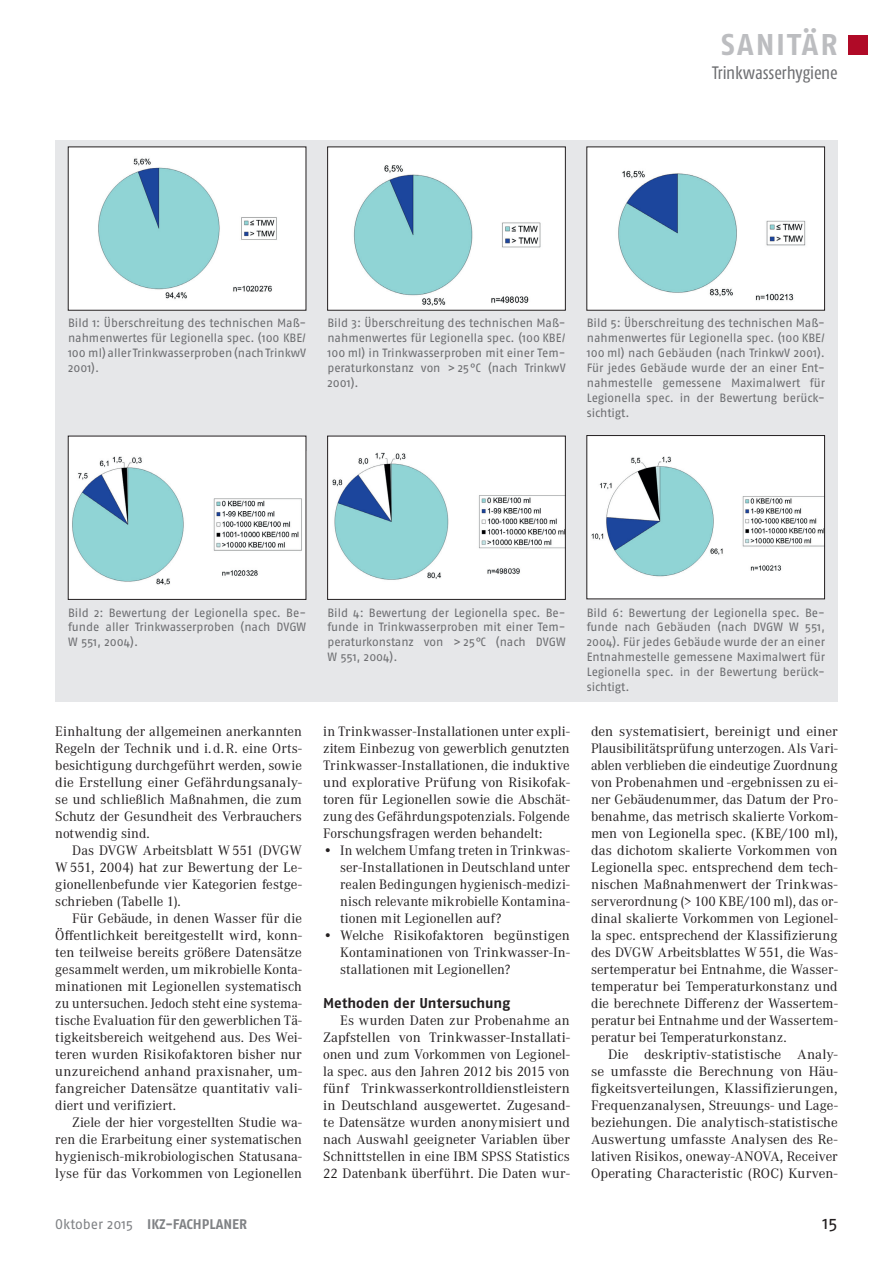
<style>
.page{position:relative;width:893px;height:1263px;background:#fff}
.page>*{position:absolute;margin:0;border:0;box-sizing:border-box;transform-origin:0 0}
.t1{font:700 30px "Fago OT";color:#bcbdc0}
.t2{font:condensed 18px "Fago OT";letter-spacing:-.01em;color:#6c6d70}
.t3{font:18px "Fago OT";color:#231f20}
.t4{font:14.25px/17px "Corporate A";color:#231f20;text-align:justify}
.t5{font:14.25px/17px "Corporate A";color:#231f20;text-align:justify;scale:1.04 1}
.t6{font:700 14.25px "Fago OT";color:#231f20}
.t7{font:700 13.95px "Fago OT";color:#808285}
.t8{font:12px/14.9px "Fago OT";letter-spacing:-.005em;color:#6c6d70;text-align:justify}
.s1{font-weight:400}
</style>
<div class="page">
<div style="left:848px;top:35px;width:19px;height:20px;background:#b00a27"></div>
<div style="left:55px;top:140px;width:783px;height:562px;background:#e6e7e9"></div>
<div style="left:68px;top:147px;width:238px;height:163px;background:#fff"></div>
<img style="left:98px;top:158px;width:179px;height:142px">
<div style="left:68px;top:436px;width:238px;height:163px;background:#fff"></div>
<img style="left:72px;top:456px;width:230px;height:129px">
<div style="left:68px;top:436px;width:238px;height:164px;border:1px solid #231f20"></div>
<div style="left:587px;top:435px;width:238px;height:164px;background:#fff"></div>
<img style="left:591px;top:456px;width:232px;height:121px">
<div style="left:587px;top:435px;width:238px;height:164px;border:1px solid #231f20"></div>
<div style="left:328px;top:147px;width:237px;height:163px;background:#fff"></div>
<img style="left:353px;top:165px;width:188px;height:141px">
<div style="left:327px;top:147px;width:239px;height:163px;border:1px solid #231f20"></div>
<div style="left:328px;top:436px;width:237px;height:163px;background:#fff"></div>
<img style="left:332px;top:452px;width:232px;height:128px">
<div style="left:327px;top:436px;width:239px;height:164px;border:1px solid #231f20"></div>
<div style="left:587px;top:147px;width:238px;height:163px;background:#fff"></div>
<img style="left:618px;top:170px;width:188px;height:131px">
<h1 class="t1" style="left:721px;top:26px;width:112px">Sanitär</h1>
<p class="t2" style="left:712px;top:62px;width:127px">Trinkwasserhygiene</p>
<p class="t8" style="left:68px;top:316px;width:240px">Bild 1: Überschreitung des technischen Maß&shy;nahmenwertes für Legionella spec. (100 KBE/ 100 ml) aller Trinkwasserproben (nach TrinkwV 2001).</p>
<p class="t8" style="left:327px;top:316px;width:240px">Bild 3: Überschreitung des technischen Maß&shy;nahmenwertes für Legionella spec. (100 KBE/ 100 ml) in Trinkwasserproben mit einer Tem&shy;peraturkonstanz von &gt; 25 °C (nach TrinkwV 2001).</p>
<p class="t8" style="left:587px;top:316px;width:240px">Bild 5: Überschreitung des technischen Maß&shy;nahmenwertes für Legionella spec. (100 KBE/ 100 ml) nach Gebäuden (nach TrinkwV 2001).<br>Für jedes Gebäude wurde der an einer Ent&shy;nahmestelle gemessene Maximalwert für Legionella spec. in der Bewertung berück&shy;sichtigt.</p>
<p class="t8" style="left:327px;top:605px;width:240px">Bild 4: Bewertung der Legionella spec. Be&shy;funde in Trinkwasserproben mit einer Tem&shy;peraturkonstanz von &gt; 25 °C (nach DVGW W 551, 2004).</p>
<p class="t8" style="left:68px;top:605px;width:240px">Bild 2: Bewertung der Legionella spec. Be&shy;funde aller Trinkwasserproben (nach DVGW W 551, 2004).</p>
<p class="t8" style="left:587px;top:605px;width:240px">Bild 6: Bewertung der Legionella spec. Be&shy;funde nach Gebäuden (nach DVGW W 551, 2004). Für jedes Gebäude wurde der an einer Entnahmestelle gemessene Maximalwert für Legionella spec. in der Bewertung berück&shy;sichtigt.</p>
<p class="t4" style="left:55px;top:723px;width:248px">Einhaltung der allgemeinen anerkannten Regeln der Technik und i. d. R. eine Orts&shy;besichtigung durchgeführt werden, sowie die Erstellung einer Gefährdungsanaly&shy;se und schließlich Maßnahmen, die zum Schutz der Gesundheit des Verbrauchers notwendig sind.</p>
<p class="t4" style="left:55px;top:842px;width:248px;text-indent:17px">Das DVGW Arbeitsblatt W 551 (DVGW W 551, 2004) hat zur Bewertung der Le&shy;gionellenbefunde vier Kategorien festge&shy;schrieben (Tabelle 1).</p>
<p class="t4" style="left:55px;top:910px;width:248px;text-indent:17px">Für Gebäude, in denen Wasser für die Öffentlichkeit bereitgestellt wird, konn&shy;ten teilweise bereits größere Datensätze gesammelt werden, um mikrobielle Konta&shy;minationen mit Legionellen systematisch zu untersuchen. Jedoch steht eine systema&shy;tische Evaluation für den gewerblichen Tä&shy;tigkeitsbereich weitgehend aus. Des Wei&shy;teren wurden Risikofaktoren bisher nur unzureichend anhand praxisnaher, um&shy;fangreicher Datensätze quantitativ vali&shy;diert und verifiziert.</p>
<p class="t4" style="left:55px;top:1114px;width:248px;text-indent:17px">Ziele der hier vorgestellten Studie wa&shy;ren die Erarbeitung einer systematischen hygienisch-mikrobiologischen Statusana&shy;lyse für das Vorkommen von Legionellen</p>
<p class="t4" style="left:323px;top:723px;width:248px">in Trinkwasser-Installationen unter expli&shy;zitem Einbezug von gewerblich genutzten Trinkwasser-Installationen, die induktive und explorative Prüfung von Risikofak&shy;toren für Legionellen sowie die Abschät&shy;zung des Gefährdungspotenzials. Folgende Forschungsfragen werden behandelt:</p>
<p class="t4" style="left:340px;top:842px;width:231px;text-indent:-17px">• In welchem Umfang treten in Trinkwas&shy;ser-Installationen in Deutschland unter realen Bedingungen hygienisch-medizi&shy;nisch relevante mikrobielle Kontamina&shy;tionen mit Legionellen auf?</p>
<p class="t4" style="left:340px;top:927px;width:231px;text-indent:-17px">• Welche Risikofaktoren begünstigen Kontaminationen von Trinkwasser-In&shy;stallationen mit Legionellen?</p>
<p class="t6" style="left:323px;top:994px;width:189px">Methoden der Untersuchung</p>
<p class="t4" style="left:323px;top:1012px;width:248px;text-indent:17px">Es wurden Daten zur Probenahme an Zapfstellen von Trinkwasser-Installati&shy;onen und zum Vorkommen von Legionel&shy;la spec. aus den Jahren 2012 bis 2015 von fünf Trinkwasserkontrolldienstleistern in Deutschland ausgewertet. Zugesand&shy;te Datensätze wurden anonymisiert und nach Auswahl geeigneter Variablen über Schnittstellen in eine IBM SPSS Statistics 22 Datenbank überführt. Die Daten wur-</p>
<p class="t4" style="left:591px;top:723px;width:248px">den systematisiert, bereinigt und einer Plausibilitätsprüfung unterzogen. Als Vari&shy;ablen verblieben die eindeutige Zuordnung von Probenahmen und -ergebnissen zu ei&shy;ner Gebäudenummer, das Datum der Pro&shy;benahme, das metrisch skalierte Vorkom&shy;men von Legionella spec. (KBE/100 ml), das dichotom skalierte Vorkommen von Legionella spec. entsprechend dem tech&shy;nischen Maßnahmenwert der Trinkwas&shy;serverordnung (&gt; 100 KBE/100 ml), das or&shy;dinal skalierte Vorkommen von Legionel&shy;la spec. entsprechend der Klassifizierung des DVGW Arbeitsblattes W 551, die Was&shy;sertemperatur bei Entnahme, die Wasser&shy;temperatur bei Temperaturkonstanz und die berechnete Differenz der Wassertem&shy;peratur bei Entnahme und der Wassertem&shy;peratur bei Temperaturkonstanz.</p>
<p class="t5" style="left:591px;top:1046px;width:239px;text-indent:17px">Die deskriptiv-statistische Analy&shy;se umfasste die Berechnung von Häu&shy;figkeitsverteilungen, Klassifizierungen, Frequenzanalysen, Streuungs- und Lage&shy;beziehungen. Die analytisch-statistische Auswertung umfasste Analysen des Re&shy;lativen Risikos, oneway-ANOVA, Receiver Operating Characteristic (ROC) Kurven-</p>
<p class="t7" style="left:55px;top:1216px;width:193px"><span class="s1">Oktober 2015</span> IKZ-FACHPLANER</p>
<p class="t3" style="left:823px;top:1212px;width:17px">15</p>
</div>
